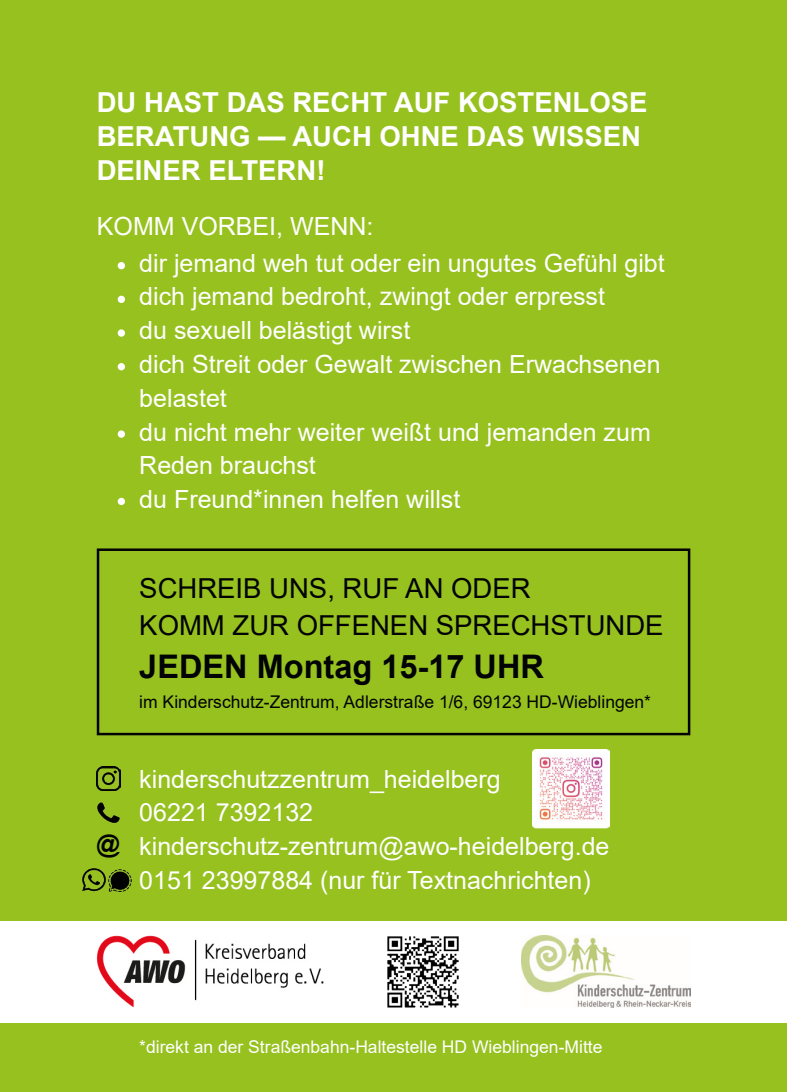
<style>
.page{position:relative;width:787px;height:1092px;background:#fff}
.page>*{position:absolute;margin:0;border:0;box-sizing:border-box;transform-origin:0 0}
.t1{font:700 32.5px "Arial";color:#020304}
.t2{font:700 27.5px/33.8px "Arial";color:#fff}
.t3{font:27.5px "Arial";color:#020304}
.Absatzformat_1{font:25px/33.8px "Arial";color:#fff}
.t4{font:700 24px "Arial";color:#020304}
.t5{font:17.5px "Arial";color:#020304}
.t6{font:17.5px "Arial";color:#fff}
</style>
<div class="page">
<div style="left:0;top:0;width:787px;height:1091px;background:#96c11f"></div>
<div style="left:0;top:921px;width:787px;height:101px;background:#fff"></div>
<div style="left:118px;top:262px;width:7px;height:7px;background:#fff;border-radius:50%"></div>
<div style="left:118px;top:296px;width:7px;height:7px;background:#fff;border-radius:50%"></div>
<div style="left:118px;top:329px;width:7px;height:8px;background:#fff;border-radius:50%"></div>
<div style="left:118px;top:363px;width:7px;height:7px;background:#fff;border-radius:50%"></div>
<div style="left:118px;top:430px;width:7px;height:7px;background:#fff;border-radius:50%"></div>
<div style="left:118px;top:497px;width:7px;height:8px;background:#fff;border-radius:50%"></div>
<img style="left:111px;top:869px;width:21px;height:24px">
<img style="left:82px;top:867px;width:29px;height:25px">
<img style="left:96px;top:935px;width:228px;height:73px">
<img style="left:522px;top:935px;width:168px;height:72px">
<img style="left:387px;top:936px;width:72px;height:72px">
<img style="left:97px;top:802px;width:23px;height:22px">
<img style="left:97px;top:766px;width:24px;height:24px">
<div style="left:97px;top:548px;width:593px;height:187px;border:2px solid #020304"></div>
<img style="left:533px;top:749px;width:76px;height:79px">
<p class="t2" style="left:97px;top:86px;width:552px">DU HAST DAS RECHT AUF KOSTENLOSE<br>BERATUNG — AUCH OHNE DAS WISSEN<br>DEINER ELTERN!</p>
<p class="Absatzformat_1" style="left:97px;top:209px;width:278px">KOMM VORBEI, WENN:</p>
<p class="Absatzformat_1" style="left:139px;top:246px;width:527px">dir jemand weh tut oder ein ungutes Gefühl gibt</p>
<p class="Absatzformat_1" style="left:139px;top:279px;width:467px">dich jemand bedroht, zwingt oder erpresst</p>
<p class="Absatzformat_1" style="left:139px;top:313px;width:272px">du sexuell belästigt wirst</p>
<p class="Absatzformat_1" style="left:139px;top:347px;width:523px">dich Streit oder Gewalt zwischen Erwachsenen belastet</p>
<p class="Absatzformat_1" style="left:139px;top:414px;width:513px">du nicht mehr weiter weißt und jemanden zum<br>Reden brauchst</p>
<p class="Absatzformat_1" style="left:139px;top:482px;width:322px">du Freund*innen helfen willst</p>
<p class="t3" style="left:139px;top:569px;width:393px">SCHREIB UNS, RUF AN ODER</p>
<p class="t3" style="left:139px;top:606px;width:526px">KOMM ZUR OFFENEN SPRECHSTUNDE</p>
<p class="t1" style="left:139px;top:643px;width:406px">JEDEN Montag 15-17 UHR</p>
<p class="t5" style="left:139px;top:689px;width:513px">im Kinderschutz-Zentrum, Adlerstraße 1/6, 69123 HD-Wieblingen*</p>
<p class="t4" style="left:96px;top:827px;width:25px">@</p>
<p class="Absatzformat_1" style="left:139px;top:761px;width:363px">kinderschutzzentrum_heidelberg</p>
<p class="Absatzformat_1" style="left:139px;top:795px;width:175px">06221 7392132</p>
<p class="Absatzformat_1" style="left:139px;top:829px;width:471px">kinderschutz-zentrum@awo-heidelberg.de</p>
<p class="Absatzformat_1" style="left:139px;top:863px;width:453px">0151 23997884 (nur für Textnachrichten)</p>
<p class="t6" style="left:139px;top:1034px;width:464px">*direkt an der Straßenbahn-Haltestelle HD Wieblingen-Mitte</p>
</div>
